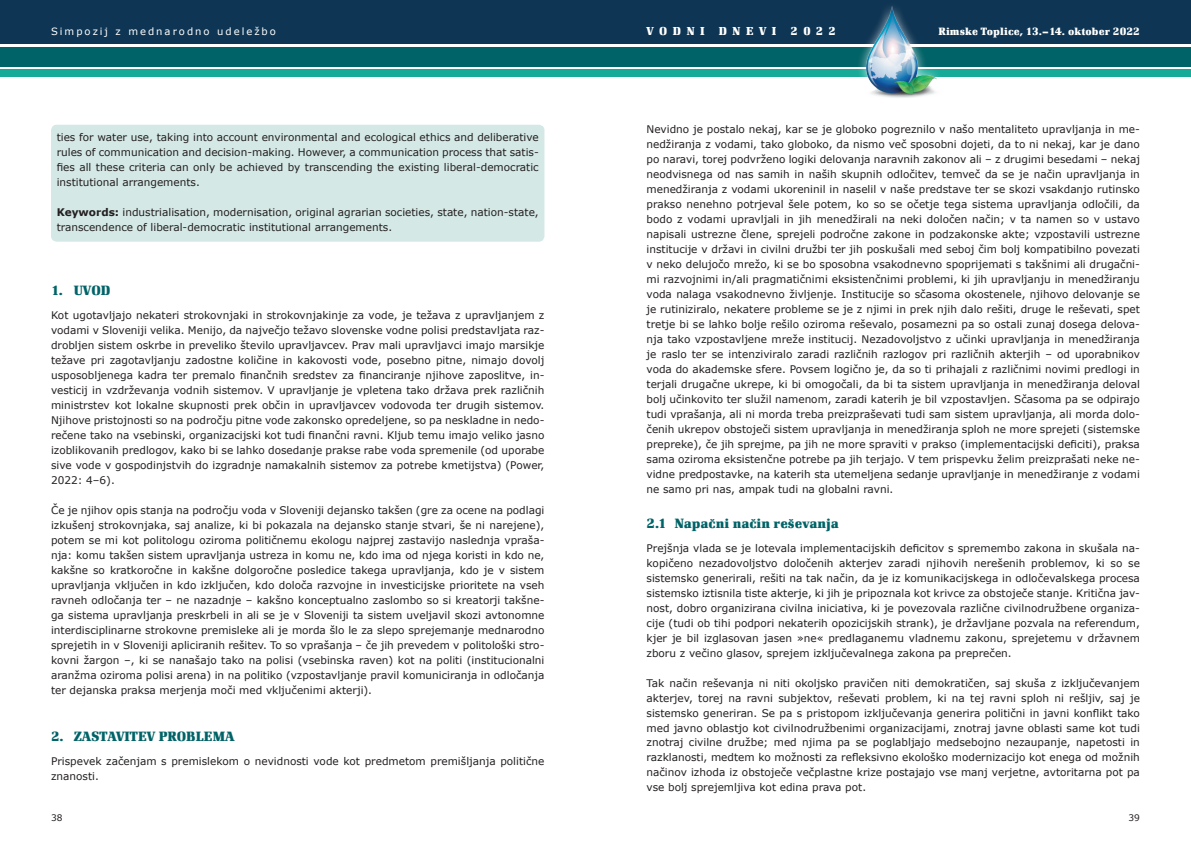
<style>
.page{position:relative;width:1191px;height:842px;background:#fff}
.page>*{position:absolute;margin:0;border:0;box-sizing:border-box;transform-origin:0 0}
.t1{font:700 14px "Renault TCE";color:#006367}
.t2{font:700 12px "Renault TCE";letter-spacing:.46em;color:#fff}
.t3{font:700 11px "Renault TCE";letter-spacing:.01em;color:#fff}
.t4{font:10.5px/15px "Verdana";color:#231f20;text-align:justify}
.t5{font:10px "Verdana";letter-spacing:.2em;color:#fff}
.t6{font:9px "Verdana";color:#231f20}
.s1{font-weight:700}
</style>
<div class="page">
<div style="left:0;top:0;width:1191px;height:44px;background:#0e3553"></div>
<div style="left:0;top:47px;width:1191px;height:20px;background:#006367"></div>
<div style="left:0;top:70px;width:1191px;height:7px;background:#17aa98"></div>
<div style="left:856px;top:0;width:90px;height:108px;background:#fff;opacity:.75"></div>
<img style="left:865px;top:7px;width:77px;height:92px">
<div style="left:51px;top:125px;width:493px;height:117px;background:#d4e8e5;border-radius:6px"></div>
<p class="t5" style="left:51px;top:25px;width:226px">Simpozij z mednarodno udeležbo</p>
<p class="t2" style="left:646px;top:25px;width:191px">VODNI DNEVI 2022</p>
<p class="t3" style="left:938px;top:25px;width:203px">Rimske Toplice, 13.–14. oktober 2022</p>
<p class="t4" style="left:57px;top:130px;width:483px">ties for water use, taking into account environmental and ecological ethics and deliberative rules of communication and decision-making. However, a communication process that satis&shy;fies all these criteria can only be achieved by transcending the existing liberal-democratic institutional arrangements.</p>
<p class="t4" style="left:57px;top:205px;width:483px"><span class="s1">Keywords:</span> industrialisation, modernisation, original agrarian societies, state, nation-state, transcendence of liberal-democratic institutional arrangements.</p>
<h1 class="t1" style="left:51px;top:283px;width:61px">1. UVOD</h1>
<p class="t4" style="left:51px;top:307px;width:495px">Kot ugotavljajo nekateri strokovnjaki in strokovnjakinje za vode, je težava z upravljanjem z vodami v Sloveniji velika. Menijo, da največjo težavo slovenske vodne polisi predstavljata raz&shy;drobljen sistem oskrbe in preveliko število upravljavcev. Prav mali upravljavci imajo marsikje težave pri zagotavljanju zadostne količine in kakovosti vode, posebno pitne, nimajo dovolj usposobljenega kadra ter premalo finančnih sredstev za financiranje njihove zaposlitve, in&shy;vesticij in vzdrževanja vodnih sistemov. V upravljanje je vpletena tako država prek različnih ministrstev kot lokalne skupnosti prek občin in upravljavcev vodovoda ter drugih sistemov.<br>Njihove pristojnosti so na področju pitne vode zakonsko opredeljene, so pa neskladne in nedo&shy;rečene tako na vsebinski, organizacijski kot tudi finančni ravni. Kljub temu imajo veliko jasno izoblikovanih predlogov, kako bi se lahko dosedanje prakse rabe voda spremenile (od uporabe sive vode v gospodinjstvih do izgradnje namakalnih sistemov za potrebe kmetijstva) (Power, 2022: 4–6).</p>
<p class="t4" style="left:51px;top:502px;width:495px">Če je njihov opis stanja na področju voda v Sloveniji dejansko takšen (gre za ocene na podlagi izkušenj strokovnjaka, saj analize, ki bi pokazala na dejansko stanje stvari, še ni narejene), potem se mi kot politologu oziroma političnemu ekologu najprej zastavijo naslednja vpraša&shy;nja: komu takšen sistem upravljanja ustreza in komu ne, kdo ima od njega koristi in kdo ne, kakšne so kratkoročne in kakšne dolgoročne posledice takega upravljanja, kdo je v sistem upravljanja vključen in kdo izključen, kdo določa razvojne in investicijske prioritete na vseh ravneh odločanja ter – ne nazadnje – kakšno konceptualno zaslombo so si kreatorji takšne&shy;ga sistema upravljanja preskrbeli in ali se je v Sloveniji ta sistem uveljavil skozi avtonomne interdisciplinarne strokovne premisleke ali je morda šlo le za slepo sprejemanje mednarodno sprejetih in v Sloveniji apliciranih rešitev. To so vprašanja – če jih prevedem v politološki stro&shy;kovni žargon –, ki se nanašajo tako na polisi (vsebinska raven) kot na politi (institucionalni aranžma oziroma polisi arena) in na politiko (vzpostavljanje pravil komuniciranja in odločanja ter dejanska praksa merjenja moči med vključenimi akterji).</p>
<h1 class="t1" style="left:51px;top:729px;width:185px">2. ZASTAVITEV PROBLEMA</h1>
<p class="t4" style="left:51px;top:753px;width:495px">Prispevek začenjam s premislekom o nevidnosti vode kot predmetom premišljanja politične znanosti.</p>
<p class="t4" style="left:646px;top:122px;width:495px">Nevidno je postalo nekaj, kar se je globoko pogreznilo v našo mentaliteto upravljanja in me&shy;nedžiranja z vodami, tako globoko, da nismo več sposobni dojeti, da to ni nekaj, kar je dano po naravi, torej podvrženo logiki delovanja naravnih zakonov ali – z drugimi besedami – nekaj neodvisnega od nas samih in naših skupnih odločitev, temveč da se je način upravljanja in menedžiranja z vodami ukoreninil in naselil v naše predstave ter se skozi vsakdanjo rutinsko prakso nenehno potrjeval šele potem, ko so se očetje tega sistema upravljanja odločili, da bodo z vodami upravljali in jih menedžirali na neki določen način; v ta namen so v ustavo napisali ustrezne člene, sprejeli področne zakone in podzakonske akte; vzpostavili ustrezne institucije v državi in civilni družbi ter jih poskušali med seboj čim bolj kompatibilno povezati v neko delujočo mrežo, ki se bo sposobna vsakodnevno spoprijemati s takšnimi ali drugačni&shy;mi razvojnimi in/ali pragmatičnimi eksistenčnimi problemi, ki jih upravljanju in menedžiranju voda nalaga vsakodnevno življenje. Institucije so sčasoma okostenele, njihovo delovanje se je rutiniziralo, nekatere probleme se je z njimi in prek njih dalo rešiti, druge le reševati, spet tretje bi se lahko bolje rešilo oziroma reševalo, posamezni pa so ostali zunaj dosega delova&shy;nja tako vzpostavljene mreže institucij. Nezadovoljstvo z učinki upravljanja in menedžiranja je raslo ter se intenziviralo zaradi različnih razlogov pri različnih akterjih – od uporabnikov voda do akademske sfere. Povsem logično je, da so ti prihajali z različnimi novimi predlogi in terjali drugačne ukrepe, ki bi omogočali, da bi ta sistem upravljanja in menedžiranja deloval bolj učinkovito ter služil namenom, zaradi katerih je bil vzpostavljen. Sčasoma pa se odpirajo tudi vprašanja, ali ni morda treba preizpraševati tudi sam sistem upravljanja, ali morda dolo&shy;čenih ukrepov obstoječi sistem upravljanja in menedžiranja sploh ne more sprejeti (sistemske prepreke), če jih sprejme, pa jih ne more spraviti v prakso (implementacijski deficiti), praksa sama oziroma eksistenčne potrebe pa jih terjajo. V tem prispevku želim preizprašati neke ne&shy;vidne predpostavke, na katerih sta utemeljena sedanje upravljanje in menedžiranje z vodami ne samo pri nas, ampak tudi na globalni ravni.</p>
<h1 class="t1" style="left:646px;top:516px;width:194px">2.1 Napačni način reševanja</h1>
<p class="t4" style="left:646px;top:540px;width:495px">Prejšnja vlada se je lotevala implementacijskih deficitov s spremembo zakona in skušala na&shy;kopičeno nezadovoljstvo določenih akterjev zaradi njihovih nerešenih problemov, ki so se sistemsko generirali, rešiti na tak način, da je iz komunikacijskega in odločevalskega procesa sistemsko iztisnila tiste akterje, ki jih je pripoznala kot krivce za obstoječe stanje. Kritična jav&shy;nost, dobro organizirana civilna iniciativa, ki je povezovala različne civilnodružbene organiza&shy;cije (tudi ob tihi podpori nekaterih opozicijskih strank), je državljane pozvala na referendum, kjer je bil izglasovan jasen »ne« predlaganemu vladnemu zakonu, sprejetemu v državnem zboru z večino glasov, sprejem izključevalnega zakona pa preprečen.</p>
<p class="t4" style="left:646px;top:675px;width:495px">Tak način reševanja ni niti okoljsko pravičen niti demokratičen, saj skuša z izključevanjem akterjev, torej na ravni subjektov, reševati problem, ki na tej ravni sploh ni rešljiv, saj je sistemsko generiran. Se pa s pristopom izključevanja generira politični in javni konflikt tako med javno oblastjo kot civilnodružbenimi organizacijami, znotraj javne oblasti same kot tudi znotraj civilne družbe; med njima pa se poglabljajo medsebojno nezaupanje, napetosti in razklanosti, medtem ko možnosti za refleksivno ekološko modernizacijo kot enega od možnih načinov izhoda iz obstoječe večplastne krize postajajo vse manj verjetne, avtoritarna pot pa vse bolj sprejemljiva kot edina prava pot.</p>
<p class="t6" style="left:51px;top:811px;width:13px">38</p>
<p class="t6" style="left:1128px;top:811px;width:13px">39</p>
</div>
